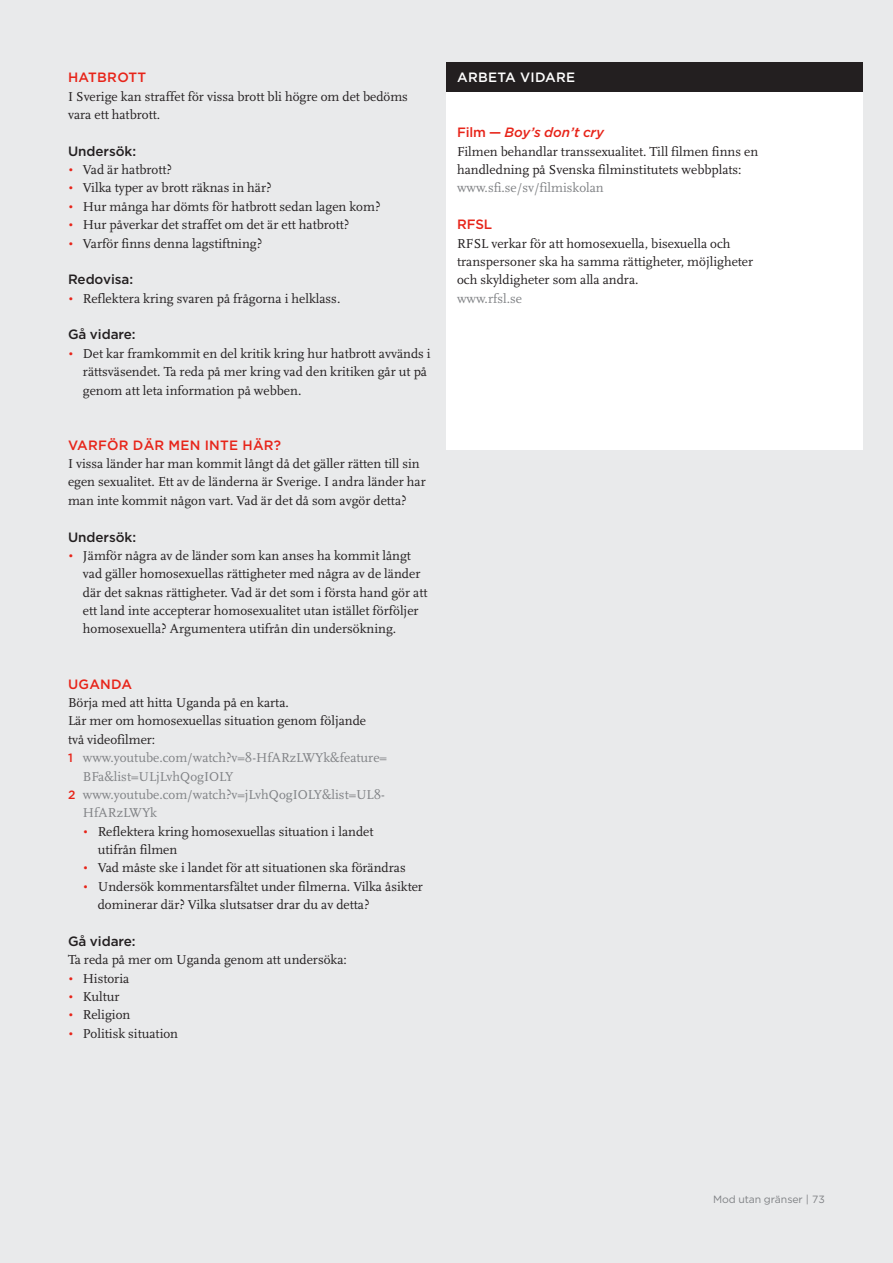
<style>
.page{position:relative;width:893px;height:1263px;background:#e9eaeb}
.page>*{position:absolute;margin:0;border:0;box-sizing:border-box;transform-origin:0 0}
.BRÖD-UTAN_INDRAG{font:13.5px/18.3px "Scala";color:#231f20}
.BRÖD-LISTA-FÖR_NUMRE{font:13.5px/18.3px "Scala";color:#808285}
.MELLANRUBRIK-GEMENER{font:500 13.5px "Gotham HTF";letter-spacing:-.005em;color:#231f20}
.BRÖD-UTAN_INDRAG-2{font:13.5px "Scala";color:#808285}
.MELLANRUBRIK-2-RÖD{font:500 13.5px "Gotham HTF";letter-spacing:.02em;color:#e72419}
.MELLANRUBRIK-GEMENER-2{font:italic 500 13.5px "Gotham HTF";letter-spacing:-.005em;color:#e72419}
.MELLANRUBRIK-2-SVART{font:500 13.5px "Gotham HTF";letter-spacing:.02em;color:#fff}
.MELLANRUBRIK-GEMENER-3{font:500 13.5px "Gotham HTF";color:#e72419}
.t1{font:10.5px "Gotham";letter-spacing:-.005em;color:#808285}
.s1{font-family:"Gotham HTF";font-weight:300;font-size:12px;color:#e72419}
.s2{font-style:normal}
.s3{font-family:"Gotham HTF";font-weight:500;font-size:12px;color:#e72419}
</style>
<div class="page">
<div style="left:446px;top:64px;width:417px;height:386px;background:#fff"></div>
<div style="left:446px;top:62px;width:417px;height:30px;background:#231f20"></div>
<p class="MELLANRUBRIK-2-RÖD" style="left:68px;top:70px;width:80px">HATBROTT</p>
<p class="MELLANRUBRIK-2-SVART" style="left:457px;top:70px;width:120px">ARBETA VIDARE</p>
<p class="BRÖD-UTAN_INDRAG" style="left:68px;top:87px;width:341px">I Sverige kan straffet för vissa brott bli högre om det bedöms vara ett hatbrott.</p>
<p class="MELLANRUBRIK-GEMENER" style="left:68px;top:143px;width:70px">Undersök:</p>
<p class="BRÖD-UTAN_INDRAG" style="left:68px;top:161px;width:106px"><span class="s1">•</span> Vad är hatbrott?</p>
<p class="BRÖD-UTAN_INDRAG" style="left:68px;top:179px;width:205px"><span class="s1">•</span> Vilka typer av brott räknas in här?</p>
<p class="BRÖD-UTAN_INDRAG" style="left:68px;top:197px;width:314px"><span class="s1">•</span> Hur många har dömts för hatbrott sedan lagen kom?</p>
<p class="BRÖD-UTAN_INDRAG" style="left:68px;top:216px;width:283px"><span class="s1">•</span> Hur påverkar det straffet om det är ett hatbrott?</p>
<p class="BRÖD-UTAN_INDRAG" style="left:68px;top:234px;width:196px"><span class="s1">•</span> Varför finns denna lagstiftning?</p>
<p class="MELLANRUBRIK-GEMENER" style="left:68px;top:272px;width:67px">Redovisa:</p>
<p class="BRÖD-UTAN_INDRAG" style="left:68px;top:289px;width:274px"><span class="s1">•</span> Reflektera kring svaren på frågorna i helklass.</p>
<p class="MELLANRUBRIK-GEMENER" style="left:68px;top:327px;width:69px">Gå vidare:</p>
<p class="BRÖD-UTAN_INDRAG" style="left:83px;top:344px;width:349px;text-indent:-15px"><span class="s1">•</span> Det kar framkommit en del kritik kring hur hatbrott avvänds i rättsväsendet. Ta reda på mer kring vad den kritiken går ut på genom att leta information på webben.</p>
<p class="MELLANRUBRIK-2-RÖD" style="left:68px;top:437px;width:215px">VARFÖR DÄR MEN INTE HÄR?</p>
<p class="BRÖD-UTAN_INDRAG" style="left:68px;top:455px;width:359px">I vissa länder har man kommit långt då det gäller rätten till sin egen sexualitet. Ett av de länderna är Sverige. I andra länder har man inte kommit någon vart. Vad är det då som avgör detta?</p>
<p class="MELLANRUBRIK-GEMENER" style="left:68px;top:529px;width:70px">Undersök:</p>
<p class="BRÖD-UTAN_INDRAG" style="left:83px;top:547px;width:346px;text-indent:-15px"><span class="s1">•</span> Jämför några av de länder som kan anses ha kommit långt vad gäller homosexuellas rättigheter med några av de länder där det saknas rättigheter. Vad är det som i första hand gör att ett land inte accepterar homosexualitet utan istället förföljer homosexuella? Argumentera utifrån din undersökning.</p>
<p class="MELLANRUBRIK-GEMENER-2" style="left:457px;top:125px;width:148px"><span class="s2">Film —</span> Boy’s don’t cry</p>
<p class="BRÖD-UTAN_INDRAG" style="left:457px;top:142px;width:303px">Filmen behandlar transsexualitet. Till filmen finns en handledning på Svenska filminstitutets webbplats:</p>
<p class="BRÖD-UTAN_INDRAG-2" style="left:457px;top:181px;width:148px">www.sfi.se/sv/filmiskolan</p>
<p class="MELLANRUBRIK-GEMENER-3" style="left:457px;top:217px;width:37px">RFSL</p>
<p class="BRÖD-UTAN_INDRAG" style="left:457px;top:234px;width:298px">RFSL verkar för att homosexuella, bisexuella och transpersoner ska ha samma rättigheter, möjligheter och skyldigheter som alla andra.</p>
<p class="BRÖD-UTAN_INDRAG-2" style="left:457px;top:291px;width:66px">www.rfsl.se</p>
<p class="MELLANRUBRIK-2-RÖD" style="left:68px;top:676px;width:66px">UGANDA</p>
<p class="BRÖD-UTAN_INDRAG" style="left:68px;top:694px;width:222px">Börja med att hitta Uganda på en karta.</p>
<p class="BRÖD-UTAN_INDRAG" style="left:68px;top:712px;width:300px">Lär mer om homosexuellas situation genom följande två videofilmer:</p>
<p class="BRÖD-LISTA-FÖR_NUMRE" style="left:83px;top:749px;width:306px;text-indent:-15px"><span class="s3">1</span> www.youtube.com/watch?v=8-HfARzLWYk&amp;feature=<br>BFa&amp;list=ULjLvhQogIOLY</p>
<p class="BRÖD-LISTA-FÖR_NUMRE" style="left:83px;top:785px;width:302px;text-indent:-15px"><span class="s3">2</span> www.youtube.com/watch?v=jLvhQogIOLY&amp;list=UL8-<br>HfARzLWYk</p>
<p class="BRÖD-UTAN_INDRAG" style="left:98px;top:822px;width:277px;text-indent:-15px"><span class="s1">•</span> Reflektera kring homosexuellas situation i landet utifrån filmen</p>
<p class="BRÖD-UTAN_INDRAG" style="left:83px;top:859px;width:324px"><span class="s1">•</span> Vad måste ske i landet för att situationen ska förändras</p>
<p class="BRÖD-UTAN_INDRAG" style="left:98px;top:877px;width:327px;text-indent:-15px"><span class="s1">•</span> Undersök kommentarsfältet under filmerna. Vilka åsikter dominerar där? Vilka slutsatser drar du av detta?</p>
<p class="MELLANRUBRIK-GEMENER" style="left:68px;top:933px;width:69px">Gå vidare:</p>
<p class="BRÖD-UTAN_INDRAG" style="left:68px;top:951px;width:280px">Ta reda på mer om Uganda genom att undersöka:</p>
<p class="BRÖD-UTAN_INDRAG" style="left:68px;top:969px;width:63px"><span class="s1">•</span> Historia</p>
<p class="BRÖD-UTAN_INDRAG" style="left:68px;top:988px;width:53px"><span class="s1">•</span> Kultur</p>
<p class="BRÖD-UTAN_INDRAG" style="left:68px;top:1006px;width:64px"><span class="s1">•</span> Religion</p>
<p class="BRÖD-UTAN_INDRAG" style="left:68px;top:1024px;width:112px"><span class="s1">•</span> Politisk situation</p>
<p class="t1" style="left:713px;top:1193px;width:113px">Mod utan gränser | 73</p>
</div>
